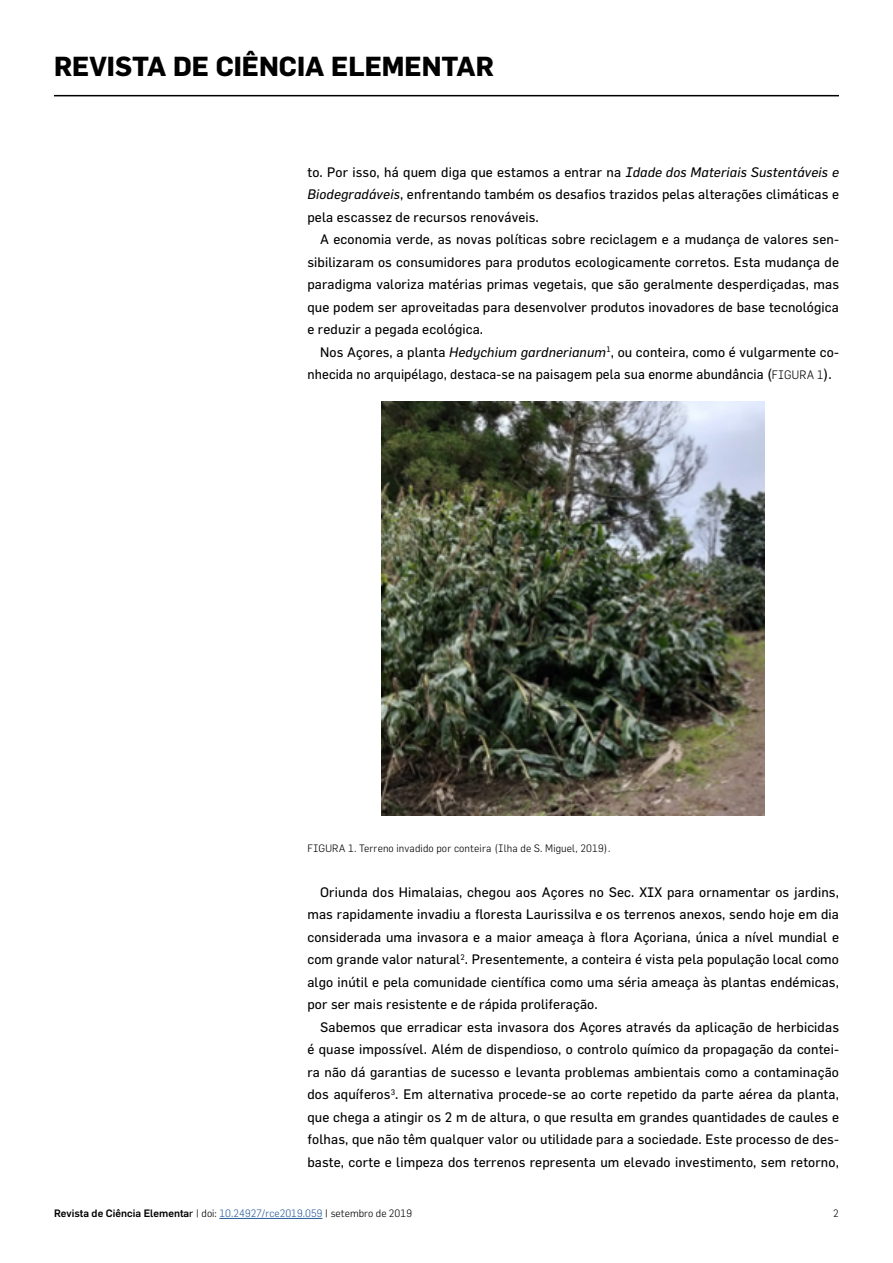
<style>
.page{position:relative;width:893px;height:1263px;background:#fff}
.page>*{position:absolute;margin:0;border:0;box-sizing:border-box;transform-origin:0 0}
.t1{font:700 27px "Flama";color:#000}
.t2{font:13.5px/22.5px "Flama";letter-spacing:.01em;color:#000;text-align:justify}
.t3{font:500 10.5px "Flama";color:#000}
.t4{font:300 10.5px "Flama";letter-spacing:.01em;color:#000}
.s1{font-style:italic}
.s2{font-weight:300;font-size:12px}
.s3{font-weight:400}
.s4{font-weight:300}
.s5{font-weight:300;color:#275b9b}
</style>
<div class="page">
<hr style="left:54px;top:95px;width:785px;height:1px;background:#000">
<img style="left:382px;top:402px;width:382px;height:414px">
<hr style="left:219px;top:1218px;width:103px;height:1px;background:#275b9b">
<h1 class="t1" style="left:54px;top:50px;width:441px">REVISTA DE CIÊNCIA ELEMENTAR</h1>
<p class="t2" style="left:307px;top:160px;width:533px">to. Por isso, há quem diga que estamos a entrar na <span class="s1">Idade dos Materiais Sustentáveis e Biodegradáveis</span>, enfrentando também os desafios trazidos pelas alterações climáticas e pela escassez de recursos renováveis.</p>
<p class="t2" style="left:307px;top:228px;width:533px;text-indent:13px">A economia verde, as novas políticas sobre reciclagem e a mudança de valores sen&shy;sibilizaram os consumidores para produtos ecologicamente corretos. Esta mudança de paradigma valoriza matérias primas vegetais, que são geralmente desperdiçadas, mas que podem ser aproveitadas para desenvolver produtos inovadores de base tecnológica e reduzir a pegada ecológica.</p>
<p class="t2" style="left:307px;top:340px;width:533px;text-indent:13px">Nos Açores, a planta <span class="s1">Hedychium gardnerianum</span><sup>1</sup>, ou conteira, como é vulgarmente co&shy;nhecida no arquipélago, destaca-se na paisagem pela sua enorme abundância (<span class="s2">FIGURA 1</span>).</p>
<p class="t4" style="left:307px;top:842px;width:304px">FIGURA 1. Terreno invadido por conteira (Ilha de S. Miguel, 2019).</p>
<p class="t2" style="left:307px;top:880px;width:533px;text-indent:13px">Oriunda dos Himalaias, chegou aos Açores no Sec. XIX para ornamentar os jardins, mas rapidamente invadiu a floresta Laurissilva e os terrenos anexos, sendo hoje em dia considerada uma invasora e a maior ameaça à flora Açoriana, única a nível mundial e com grande valor natural<sup>2</sup>. Presentemente, a conteira é vista pela população local como algo inútil e pela comunidade científica como uma séria ameaça às plantas endémicas, por ser mais resistente e de rápida proliferação.</p>
<p class="t2" style="left:307px;top:1015px;width:533px;text-indent:13px">Sabemos que erradicar esta invasora dos Açores através da aplicação de herbicidas é quase impossível. Além de dispendioso, o controlo químico da propagação da contei&shy;ra não dá garantias de sucesso e levanta problemas ambientais como a contaminação dos aquíferos<sup>3</sup>. Em alternativa procede-se ao corte repetido da parte aérea da planta, que chega a atingir os 2 m de altura, o que resulta em grandes quantidades de caules e folhas, que não têm qualquer valor ou utilidade para a sociedade. Este processo de des&shy;baste, corte e limpeza dos terrenos representa um elevado investimento, sem retorno,</p>
<p class="t3" style="left:54px;top:1207px;width:360px">Revista de Ciência Elementa<span class="s3">r</span> <span class="s4">| doi:</span> <span class="s5">10.24927/rce2019.059</span> <span class="s4">| setembro de 2019</span></p>
<p class="t4" style="left:833px;top:1207px;width:7px">2</p>
</div>
